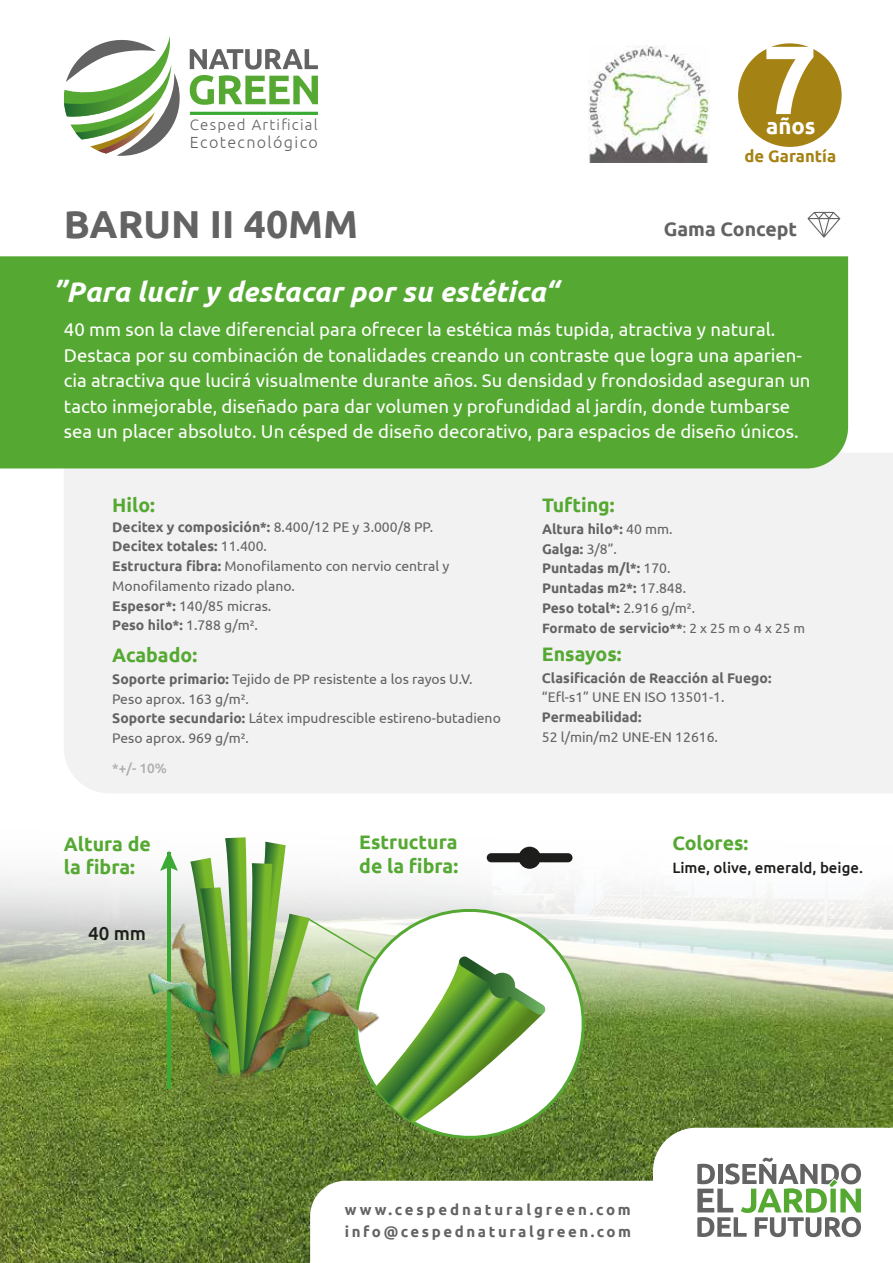
<style>
.page{position:relative;width:893px;height:1263px;background:#fff}
.page>*{position:absolute;margin:0;border:0;box-sizing:border-box;transform-origin:0 0}
.t1{font:700 96.9px "Ubuntu";color:#fff}
.t2{font:700 39px "Ubuntu";color:#646363}
.t3{font:italic 700 28.5px "Ubuntu";letter-spacing:.005em;color:#fff}
.t4{font:700 22.2px "Ubuntu";color:#fff}
.t5{font:700 19.5px/23.4px "Ubuntu";color:#55a932}
.t6{font:700 19.5px "Ubuntu";color:#646363}
.t7{font:500 18.75px "Ubuntu";color:#1d1d1b}
.t8{font:18.6px/25.5px "Ubuntu";color:#fff}
.t9{font:700 16.65px "Ubuntu";color:#a48213}
.t10{font:300 16.05px "Ubuntu";letter-spacing:.085em;color:#646363}
.t11{font:700 15px/22.2px "Ubuntu";letter-spacing:.175em;color:#646363}
.t12{font:500 15px "Ubuntu";color:#1d1d1b}
.t13{font:300 15px "Ubuntu";letter-spacing:.085em;color:#646363}
.t14{font:13.95px/19.6px "Ubuntu";color:#646363}
.t15{font:700 13.95px/19.6px "Ubuntu";color:#646363}
.t16{font:700 13.5px "Ubuntu";color:#646363}
.t17{font:500 13.5px "Ubuntu";color:#adadad}
.s1{font-weight:700}
.s2{font-size:13.5px}
.s3{font-weight:400}
.s4{font-size:12px}
.s5{font-weight:400;font-size:13.5px}
</style>
<div class="page">
<img style="left:0;top:1044px;width:893px;height:219px">
<svg style="left:0;top:856px;width:893px;height:188px"></svg>
<svg style="left:310px;top:1128px;width:583px;height:135px"></svg>
<svg style="left:340px;top:894px;width:259px;height:259px"></svg>
<hr style="left:168px;top:852px;width:3px;height:237px;background:#3aaa35">
<svg style="left:160px;top:850px;width:18px;height:21px"></svg>
<img style="left:163px;top:910px;width:27px;height:179px">
<img style="left:143px;top:970px;width:47px;height:116px">
<div style="left:64px;top:453px;width:829px;height:340px;background:#f2f2f2"></div>
<svg style="left:64px;top:35px;width:116px;height:121px"></svg>
<svg style="left:190px;top:49px;width:128px;height:56px"></svg>
<hr style="left:190px;top:112px;width:128px;height:3px;background:#3aaa35">
<div style="left:0;top:256px;width:848px;height:212px;background:#55a932"></div>
<svg style="left:807px;top:212px;width:33px;height:26px"></svg>
<div style="left:738px;top:43px;width:104px;height:104px;background:#a48213;border-radius:50%"></div>
<img style="left:588px;top:45px;width:121px;height:118px">
<svg style="left:190px;top:837px;width:382px;height:285px"></svg>
<p class="t13" style="left:190px;top:116px;width:129px">Cesped Artificial</p>
<p class="t10" style="left:190px;top:132px;width:129px">Ecotecnológico</p>
<h2 class="t2" style="left:64px;top:201px;width:296px">BARUN II 40MM</h2>
<h1 class="t1" style="left:762px;top:21px;width:57px">7</h1>
<p class="t4" style="left:766px;top:113px;width:51px">años</p>
<p class="t9" style="left:744px;top:146px;width:93px">de Garantía</p>
<p class="t6" style="left:664px;top:217px;width:135px">Gama Concept</p>
<h3 class="t3" style="left:53px;top:275px;width:507px">”Para lucir y destacar por su estética“</h3>
<p class="t8" style="left:64px;top:316px;width:748px">40 mm son la clave diferencial para ofrecer la estética más tupida, atractiva y natural.<br>Destaca por su combinación de tonalidades creando un contraste que logra una aparien&shy;cia atractiva que lucirá visualmente durante años. Su densidad y frondosidad aseguran un tacto inmejorable, diseñado para dar volumen y profundidad al jardín, donde tumbarse sea un placer absoluto. Un césped de diseño decorativo, para espacios de diseño únicos.</p>
<p class="t5" style="left:112px;top:493px;width:44px">Hilo:</p>
<p class="t14" style="left:112px;top:516px;width:339px"><span class="s1">Decitex y composición*:</span> 8.400/12 PE y 3.000/8 PP.<br><span class="s1">Decitex totales:</span> 11.400.<br><span class="s1">Estructura fibra:</span> Monofilamento con nervio central y Monofilamento rizado plano.<br><span class="s1">Espesor*:</span> 140/85 micras.<br><span class="s1">Peso hilo*:</span> 1.788 g/m<span class="s2">²</span>.</p>
<p class="t5" style="left:112px;top:643px;width:86px">Acabado:</p>
<p class="t14" style="left:112px;top:669px;width:390px"><span class="s1">Soporte primario:</span> Tejido de PP resistente a los rayos U.V.<br>Peso aprox. 163 g/m<span class="s2">².<br></span><span class="s1">Soporte secundario:</span> Látex impudrescible estireno-butadieno Peso aprox. 969 g/m<span class="s2">².</span></p>
<p class="t17" style="left:112px;top:759px;width:56px">*+/- 10%</p>
<p class="t5" style="left:542px;top:493px;width:74px">Tufting:</p>
<p class="t15" style="left:542px;top:519px;width:155px">Altura hilo*: <span class="s3">40 mm.<br></span>Galga: <span class="s3">3/8”.<br></span>Puntadas m/l*: <span class="s3">170.<br></span>Puntadas m<span class="s4">2</span>*: <span class="s3">17.848.<br></span>Peso total*: <span class="s3">2.916 g/m</span><span class="s5">².</span></p>
<p class="t16" style="left:542px;top:619px;width:264px">Formato de servicio**<span class="s3">: 2 x 25 m o 4 x 25 m</span></p>
<p class="t5" style="left:542px;top:642px;width:81px">Ensayos:</p>
<p class="t15" style="left:542px;top:667px;width:231px">Clasificación de Reacción al Fuego:</p>
<p class="t14" style="left:542px;top:687px;width:184px">“Efl-s1” UNE EN ISO 13501-1.</p>
<p class="t15" style="left:542px;top:707px;width:101px">Permeabilidad:</p>
<p class="t14" style="left:542px;top:726px;width:178px">52 l/min/m2 UNE-EN 12616.</p>
<p class="t5" style="left:64px;top:832px;width:89px">Altura de la fibra:</p>
<p class="t5" style="left:359px;top:830px;width:100px">Estructura de la fibra:</p>
<p class="t5" style="left:672px;top:831px;width:77px">Colores:</p>
<p class="t12" style="left:672px;top:858px;width:192px">Lime, olive, emerald, beige.</p>
<p class="t7" style="left:88px;top:921px;width:60px">40 mm</p>
<p class="t11" style="left:345px;top:1198px;width:288px">www.cespednaturalgreen.com info@cespednaturalgreen.com</p>
</div>
